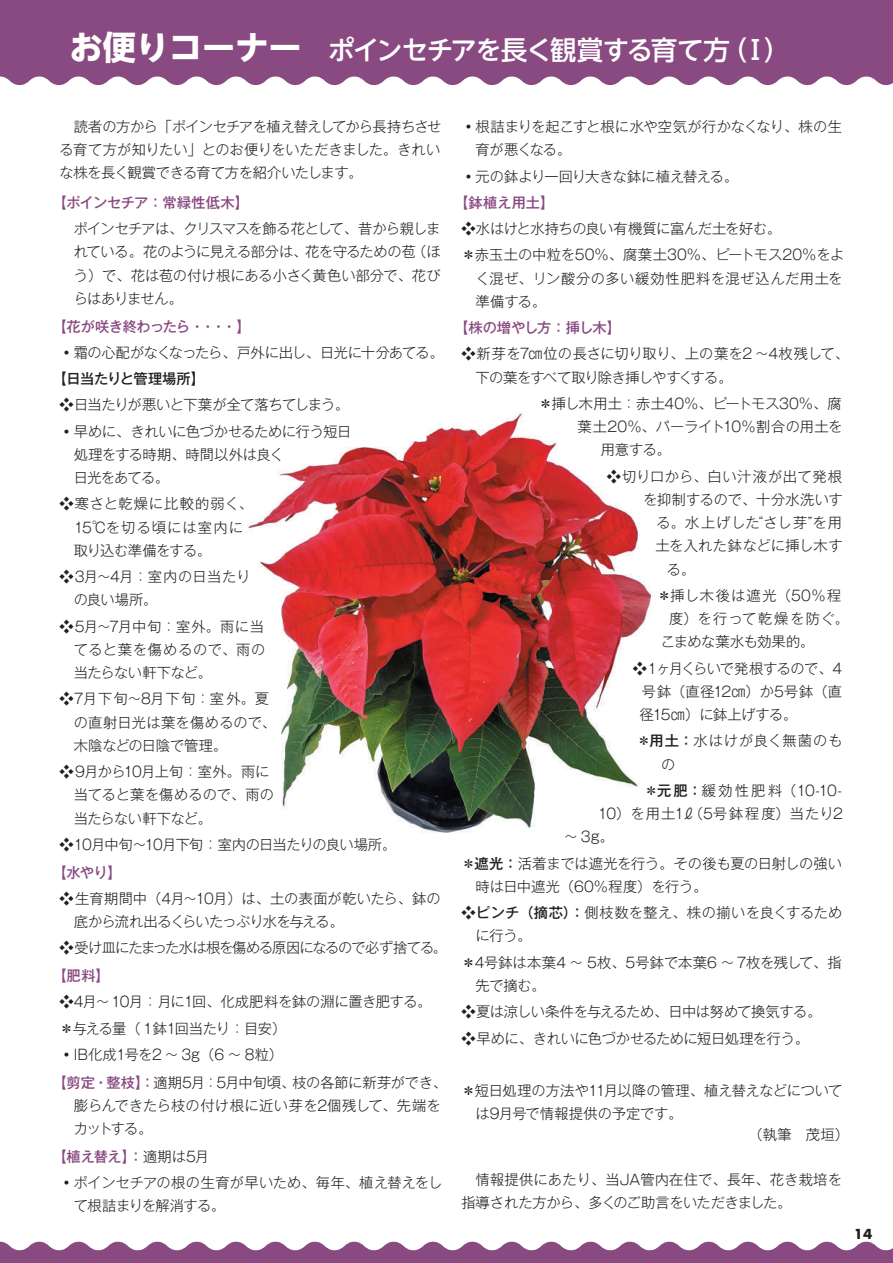
<style>
.page{position:relative;width:893px;height:1263px;background:#fff}
.page>*{position:absolute;margin:0;border:0;box-sizing:border-box;transform-origin:0 0}
.t1{font:700 33.15px "UD Shin Go NT Pr 6 N";color:#fff}
.t2{font:500 26.55px "UD Shin Go NT Pr 6 N";letter-spacing:-.06em;color:#fff}
.t3{font:300 14.25px/23.2px "Gothic MB101 Pr 6 N";letter-spacing:-.015em;color:#231f20}
.t4{font:300 14.25px/23.2px "Gothic MB101 Pr 6 N";letter-spacing:.005em;color:#231f20}
.t5{font:300 14.25px/23.2px "Gothic MB101 Pr 6 N";letter-spacing:-.06em;color:#231f20}
.t6{font:500 14.25px "Gothic MB101 Pr 6 N";letter-spacing:-.03em;color:#894981}
.t7{font:300 14.25px/23.2px "Gothic MB101 Pr 6 N";letter-spacing:-.055em;color:#231f20;text-align:right}
.t8{font:300 14.25px "Gothic MB101 Pr 6 N";letter-spacing:-.035em;color:#231f20}
.t9{font:300 14.25px/23.2px "Gothic MB101 Pr 6 N";letter-spacing:.035em;color:#231f20}
.t10{font:300 14.25px/23.2px "Gothic MB101 Pr 6 N";letter-spacing:.01em;color:#231f20}
.t11{font:300 14.25px/23.2px "Gothic MB101 Pr 6 N";letter-spacing:.055em;color:#231f20}
.t12{font:300 14.25px/23.2px "Gothic MB101 Pr 6 N";letter-spacing:.015em;color:#231f20}
.t13{font:300 14.25px/23.2px "Gothic MB101 Pr 6 N";letter-spacing:.06em;color:#231f20}
.t14{font:300 14.25px "Gothic MB101 Pr 6 N";letter-spacing:-.045em;color:#231f20}
.t15{font:300 14.25px "Gothic MB101 Pr 6 N";letter-spacing:.07em;color:#231f20}
.t16{font:300 14.25px "Gothic MB101 Pr 6 N";letter-spacing:.145em;color:#231f20}
.t17{font:300 14.25px "Gothic MB101 Pr 6 N";letter-spacing:.02em;color:#231f20}
.t18{font:300 14.25px "Gothic MB101 Pr 6 N";letter-spacing:.08em;color:#231f20}
.t19{font:500 14.25px "Gothic MB101 Pr 6 N";letter-spacing:-.05em;color:#894981}
.t20{font:300 14.25px "Gothic MB101 Pr 6 N";letter-spacing:.1em;color:#231f20}
.t21{font:500 14.25px "Gothic MB101 Pr 6 N";letter-spacing:-.025em;color:#231f20}
.t22{font:300 14.25px "Gothic MB101 Pr 6 N";letter-spacing:-.04em;color:#231f20}
.t23{font:13.5px "Futura Koyu";color:#231f20}
.s1{font-weight:500;color:#894981}
.s2{font-weight:300;color:#231f20}
.s3{font-weight:500}
</style>
<div class="page">
<div style="left:0;top:0;width:893px;height:85px;background:#894981"></div>
<svg style="left:0;top:1242px;width:893px;height:21px"></svg>
<img style="left:247px;top:412px;width:405px;height:421px">
<h1 class="t1" style="left:70px;top:21px;width:234px">お便りコーナー</h1>
<h2 class="t2" style="left:328px;top:29px;width:403px">ポインセチアを長く観賞する育て方</h2>
<h2 class="t2" style="left:720px;top:29px;width:28px">（</h2>
<h2 class="t2" style="left:764px;top:29px;width:28px">(</h2>
<h2 class="t2" style="left:742px;top:29px;width:28px">Ⅰ</h2>
<p class="t3" style="left:60px;top:114px;width:383px;text-align:justify">　読者の方から「ポインセチアを植え替えしてから長持ちさせる育て方が知りたい」とのお便りをいただきました。きれいな株を長く観賞できる育て方を紹介いたします。</p>
<p class="t6" style="left:52px;top:190px;width:198px">【ポインセチア：常緑性低木【</p>
<p class="t7" style="left:60px;top:216px;width:383px">　ポインセチアは、クリスマスを飾る花として、昔から親しま（ほ</p>
<p class="t3" style="left:305px;top:239px;width:112px">花を守るための苞</p>
<p class="t3" style="left:74px;top:239px;width:369px">れている。花のように見える部分は、<br>う）で、花は苞の付け根にある小さく黄色い部分で、花びらはありません。</p>
<p class="t6" style="left:222px;top:314px;width:30px">・【</p>
<p class="t6" style="left:52px;top:314px;width:154px">【花が咲き終わったら・</p>
<p class="t8" style="left:60px;top:340px;width:386px">•霜の心配がなくなったら、戸外に出し、日光に十分あてる。</p>
<p class="t21" style="left:52px;top:367px;width:154px">【日当たりと管理場所【</p>
<p class="t14" style="left:60px;top:393px;width:291px">❖日当たりが悪いと下葉が全て落ちてしまう。</p>
<p class="t3" style="left:74px;top:418px;width:279px;text-indent:-14px">•早めに、きれいに色づかせるために行う短日処理をする時期、時間以外は良く<br>日光をあてる。</p>
<p class="t11" style="left:74px;top:491px;width:181px;text-indent:-14px">❖寒さと乾燥に比較的弱く、<br>15℃を切る頃には室内に取り込む準備をする。</p>
<p class="t3" style="left:74px;top:564px;width:178px;text-indent:-14px">❖3月～4月：室内の日当たりの良い場所。</p>
<p class="t3" style="left:74px;top:613px;width:193px;text-align:justify;text-indent:-14px">❖5月～7月中旬：室外。雨に当てると葉を傷めるので、雨の当たらない軒下など。</p>
<p class="t10" style="left:74px;top:686px;width:204px;text-indent:-14px">❖7月下旬～8月下旬：室外。夏の直射日光は葉を傷めるので、木陰などの日陰で管理。</p>
<p class="t3" style="left:123px;top:759px;width:147px">10月上旬：室外。雨に</p>
<p class="t6" style="left:201px;top:314px;width:16px">・</p>
<p class="t6" style="left:212px;top:314px;width:16px">・</p>
<p class="t3" style="left:74px;top:759px;width:202px;text-indent:-14px">❖9月から<br>当てると葉を傷めるので、雨の当たらない軒下など。</p>
<p class="t7" style="left:144px;top:832px;width:253px">10月下旬：室内の日当たりの良い場所。</p>
<p class="t3" style="left:59px;top:832px;width:89px">❖10月中旬～</p>
<p class="t6" style="left:52px;top:860px;width:71px">【水やり【</p>
<p class="t5" style="left:74px;top:886px;width:272px;text-indent:-14px">❖生育期間中（4月～<br>底から流れ出るくらいたっぷり水を与える。</p>
<p class="t5" style="left:59px;top:935px;width:389px">❖受け皿にたまった水は根を傷める原因になるので必ず捨てる。</p>
<p class="t6" style="left:52px;top:964px;width:59px">【肥料【</p>
<p class="t3" style="left:153px;top:988px;width:281px;line-height:26.2px;text-indent:-93px">❖4月～10月：月に回1 、化成肥料を鉢の淵に置き肥する。鉢1回当たり：目安(</p>
<p class="t3" style="left:195px;top:886px;width:247px">10月）は、土の表面が乾いたら、鉢の</p>
<p class="t3" style="left:59px;top:1015px;width:97px">＊与える量（１</p>
<p class="t3" style="left:59px;top:1042px;width:225px">•IB化成1号を2 ～ 3g（6 ～ 8粒(</p>
<p class="t4" style="left:74px;top:1069px;width:368px;text-indent:-21px"><span class="s1">【剪定・整枝：】</span>適期5月：5月中旬頃、<br>膨らんできたら枝の付け根に近い芽を2個残して、先端をカットする。</p>
<p class="t6" style="left:52px;top:1145px;width:158px">【植え替え：】<span class="s2">適期は5月</span></p>
<p class="t3" style="left:74px;top:1170px;width:370px;text-indent:-14px">•ポインセチアの根の生育が早いため、毎年、植え替えをして根詰まりを解消する。</p>
<p class="t3" style="left:292px;top:1069px;width:156px">枝の各節に新芽ができ、</p>
<p class="t3" style="left:476px;top:114px;width:368px;text-indent:-14px">•根詰まりを起こすと根に水や空気が行かなくなり、株の生育が悪くなる。</p>
<p class="t8" style="left:461px;top:164px;width:279px">•元の鉢より一回り大きな鉢に植え替える。</p>
<p class="t6" style="left:454px;top:191px;width:102px">【鉢植え用土【</p>
<p class="t3" style="left:461px;top:214px;width:384px;line-height:26.2px">❖水はけと水持ちの良い有機質に富んだ土を好む。<br>＊赤玉土の中粒を50％、腐葉土30％、ピートモス20％をよ</p>
<p class="t9" style="left:476px;top:265px;width:368px">く混ぜ、リン酸分の多い緩効性肥料を混ぜ込んだ用土を準備する。</p>
<p class="t19" style="left:454px;top:316px;width:168px">【株の増やし方：挿し木【</p>
<p class="t3" style="left:476px;top:341px;width:375px;text-indent:-14px">❖新芽を7㎝位の長さに切り取り、上の葉を2 ～4枚残して、下の葉をすべて取り除き挿しやすくする。</p>
<p class="t3" style="left:539px;top:391px;width:305px;text-align:right">＊挿し木用土：赤土40％、ピートモス30％、腐<br>10％割合の用土を</p>
<p class="t4" style="left:601px;top:414px;width:126px;text-indent:-23px">葉土20％、パーライト用意する。</p>
<p class="t9" style="left:607px;top:463px;width:237px">❖切り口から、白い汁液が出て発根</p>
<p class="t3" style="left:643px;top:487px;width:201px">を抑制するので、十分水洗いす</p>
<p class="t13" style="left:657px;top:510px;width:187px">る。水上げした“さし芽”を用</p>
<p class="t17" style="left:656px;top:534px;width:189px">土を入れた鉢などに挿し木す</p>
<p class="t3" style="left:667px;top:556px;width:30px">る。</p>
<p class="t18" style="left:657px;top:584px;width:186px">＊挿し木後は遮光（50％程</p>
<p class="t20" style="left:669px;top:607px;width:181px">度）を行って乾燥を防ぐ。</p>
<p class="t22" style="left:661px;top:630px;width:155px">こまめな葉水も効果的。</p>
<p class="t3" style="left:640px;top:655px;width:204px;text-align:justify;text-indent:-7px">❖1ヶ月くらいで発根するので、4号鉢（直径12㎝）か5号鉢（直径15㎝）に鉢上げする。</p>
<p class="t13" style="left:661px;top:728px;width:183px;text-indent:-24px"><span class="s3">＊用土：</span>水はけが良く無菌のもの</p>
<p class="t16" style="left:644px;top:779px;width:199px"><span class="s3">＊元肥：</span>緩効性肥料)10-10-</p>
<p class="t15" style="left:598px;top:802px;width:247px">10）を用土 （ℓ1 5号鉢程度）当たり2</p>
<p class="t3" style="left:564px;top:824px;width:51px">～ 3g。</p>
<p class="t3" style="left:476px;top:850px;width:368px;text-indent:-14px"><span class="s3">＊遮光：</span>活着までは遮光を行う。その後も夏の日射しの強い時は日中遮光（60％程度）を行う。</p>
<p class="t12" style="left:476px;top:900px;width:368px;text-indent:-14px"><span class="s3">❖ピンチ（摘芯：）</span>側枝数を整え、株の揃いを良くするために行う。</p>
<p class="t3" style="left:476px;top:949px;width:368px;text-indent:-14px">＊4号鉢は本葉4 ～ 5枚、5号鉢で本葉6 ～ 7枚を残して、指先で摘む。</p>
<p class="t3" style="left:461px;top:999px;width:362px">❖夏は涼しい条件を与えるため、日中は努めて換気する。</p>
<p class="t3" style="left:461px;top:1025px;width:349px">❖早めに、きれいに色づかせるために短日処理を行う。</p>
<p class="t3" style="left:476px;top:1078px;width:368px;text-indent:-14px">＊短日処理の方法や11月以降の管理、植え替えなどについては9月号で情報提供の予定です。</p>
<p class="t3" style="left:748px;top:1121px;width:102px">（執筆　茂垣(</p>
<p class="t3" style="left:461px;top:1166px;width:382px;text-indent:14px">情報提供にあたり、当JA管内在住で、長年、花き栽培を指導された方から、多くのご助言をいただきました。</p>
<p class="t23" style="left:854px;top:1225px;width:20px">14</p>
</div>
